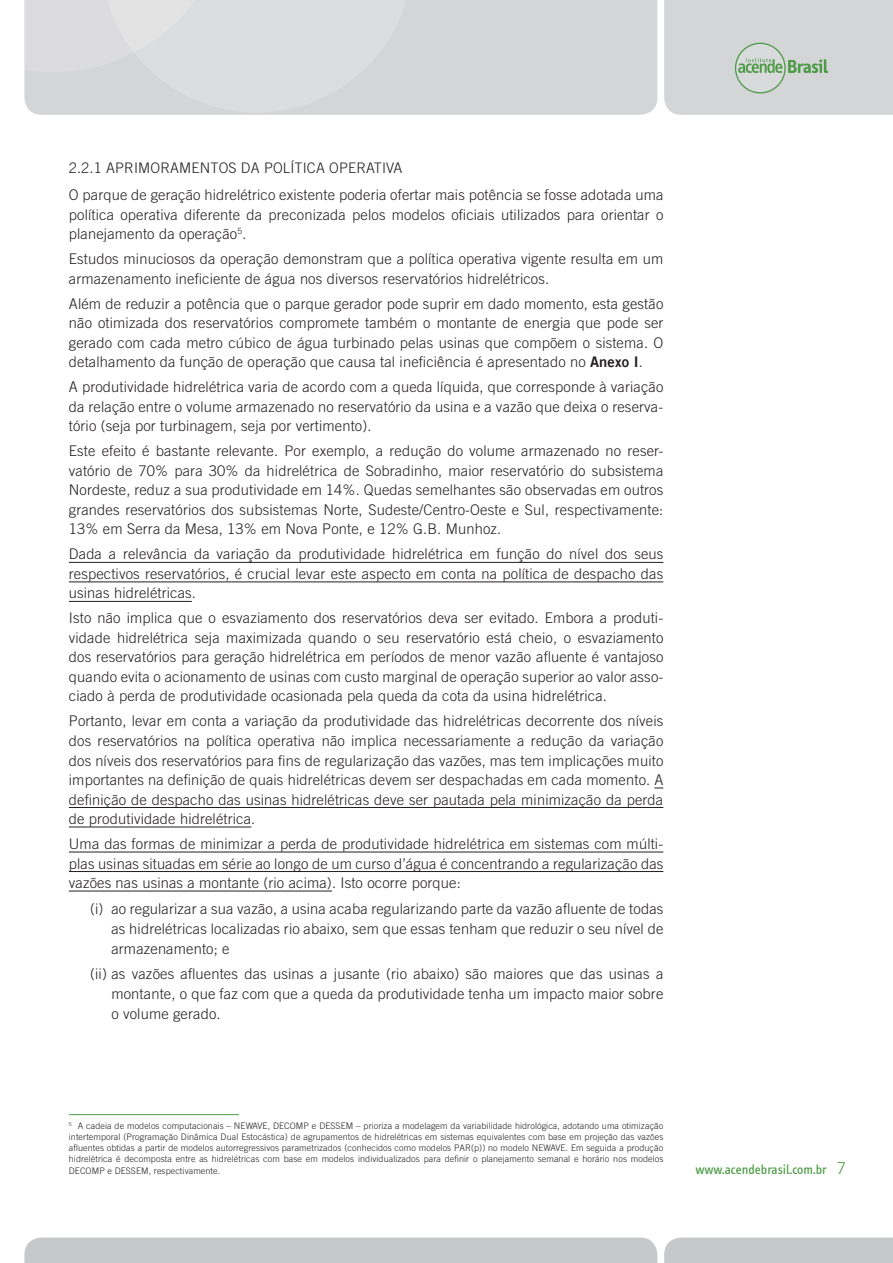
<style>
.page{position:relative;width:893px;height:1263px;background:#fff}
.page>*{position:absolute;margin:0;border:0;box-sizing:border-box;transform-origin:0 0}
.t1{font:300 14.7px/19.5px "Trade Gothic";letter-spacing:.01em;color:#231f20;text-align:justify}
.t2{font:300 14.55px "Trade Gothic";letter-spacing:.01em;color:#231f20}
.t3{font:13.5px "Info Text";color:#4d9b46}
.t4{font:300 9px/11.2px "Trade Gothic";letter-spacing:.01em;color:#231f20;text-align:justify}
.s1{font-family:"Trade Gothic LT Bold Two";font-weight:400}
.s2{font-family:"Trade Gothic";font-weight:300;font-size:16.5px}
</style>
<div class="page">
<div style="left:34px;top:0;width:623px;height:115px;background:#d4d5d7"></div>
<div style="left:24px;top:0;width:388px;height:113px;background:#dcdddf"></div>
<div style="left:24px;top:1237px;width:633px;height:26px;background:#c7c8ca"></div>
<div style="left:664px;top:1237px;width:229px;height:26px;background:#c7c8ca"></div>
<div style="left:664px;top:0;width:229px;height:115px;background:#d4d5d7"></div>
<hr style="left:69px;top:562px;width:594px;height:1px;background:#231f20">
<hr style="left:69px;top:581px;width:594px;height:1px;background:#231f20">
<hr style="left:69px;top:601px;width:123px;height:1px;background:#231f20">
<hr style="left:69px;top:807px;width:594px;height:1px;background:#231f20">
<hr style="left:69px;top:827px;width:182px;height:1px;background:#231f20">
<hr style="left:69px;top:852px;width:594px;height:1px;background:#231f20">
<hr style="left:69px;top:871px;width:594px;height:1px;background:#231f20">
<hr style="left:69px;top:891px;width:263px;height:1px;background:#231f20">
<hr style="left:69px;top:1114px;width:170px;height:1px;background:#4d9b46">
<p class="t2" style="left:69px;top:159px;width:112px">2.2.1 Aprimorame</p>
<p class="t2" style="left:200px;top:159px;width:111px">ntos da política</p>
<p class="t2" style="left:329px;top:159px;width:61px">operativa</p>
<p class="t1" style="left:69px;top:185px;width:596px">O parque de geração hidrelétrico existente poderia ofertar mais potência se fosse adotada uma política operativa diferente da preconizada pelos modelos oficiais utilizados para orientar o planejamento da operação<sup>5</sup>.</p>
<p class="t1" style="left:69px;top:249px;width:596px">Estudos minuciosos da operação demonstram que a política operativa vigente resulta em um armazenamento ineficiente de água nos diversos reservatórios hidrelétricos.</p>
<p class="t1" style="left:69px;top:294px;width:596px">Além de reduzir a potência que o parque gerador pode suprir em dado momento, esta gestão não otimizada dos reservatórios compromete também o montante de energia que pode ser gerado com cada metro cúbico de água turbinado pelas usinas que compõem o sistema. O detalhamento da função de operação que causa tal ineficiência é apresentado no <span class="s1">Anexo I</span>.</p>
<p class="t1" style="left:69px;top:377px;width:596px">A produtividade hidrelétrica varia de acordo com a queda líquida, que corresponde à variação da relação entre o volume armazenado no reservatório da usina e a vazão que deixa o reserva&shy;tório (seja por turbinagem, seja por vertimento).</p>
<p class="t1" style="left:69px;top:441px;width:596px">Este efeito é bastante relevante. Por exemplo, a redução do volume armazenado no reser&shy;vatório de 70% para 30% da hidrelétrica de Sobradinho, maior reservatório do subsistema Nordeste, reduz a sua produtividade em 14%. Quedas semelhantes são observadas em outros grandes reservatórios dos subsistemas N orte, Sudeste/Centro-Oeste e Sul, respectivamente:<br>13% em Serra da Mesa, 13% em Nova Ponte, e 12% G.B. Munhoz.</p>
<p class="t1" style="left:69px;top:544px;width:596px">Dada a relevância da variação da produtividade hidrelétrica em função do nível dos seus respectivos reservatórios, é crucial levar este aspecto em conta na política de despacho das usinas hidrelétricas.</p>
<p class="t1" style="left:69px;top:608px;width:596px">Isto não implica que o esvaziamento dos reservatórios deva ser evitado. Embora a produti&shy;vidade hidrelétrica seja maximizada quando o seu reservatório está cheio, o esvaziamento dos reservatórios para geração hidrelétrica em períodos de menor vazão afluente é vantajoso quando evita o acionamento de usinas com custo marginal de operação superior ao valor asso&shy;ciado à perda de produtividade ocasionada pela queda da cota da usina hidrelétrica.</p>
<p class="t1" style="left:69px;top:711px;width:596px">Portanto, levar em conta a variação da produtividade das hidrelétricas decorrente dos níveis dos reservatórios na política operativa não implica necessariamente a redução da variação dos níveis dos reservatórios para fins de regularização das vazões, mas tem implicações muito importantes na definição de quais hidrelétricas devem ser despachadas em cada momento. A definição de despacho das usinas hidrelétricas deve ser pautada pela minimização da perda de produtividade hidrelétrica.</p>
<p class="t1" style="left:69px;top:834px;width:596px">U ma das formas de minimizar a perda de produtividade hidrelétrica em sistemas com múlti&shy;plas usinas situadas em série ao longo de um curso d’água é concentrando a regularização das vazões nas usinas a montante (rio acima). Isto ocorre porque:</p>
<p class="t1" style="left:111px;top:898px;width:553px;line-height:20.1px;text-indent:-21px">(i) ao regularizar a sua vazão, a usina acaba regularizando parte da vazão afluente de todas as hidrelétricas localizadas rio abaixo, sem que essas tenham que reduzir o seu nível de armazenamento; e</p>
<p class="t1" style="left:111px;top:963px;width:553px;line-height:20.1px;text-indent:-21px">(ii) as vazões afluentes das usinas a jusante (rio abaixo) são maiores que das usinas a montante, o que faz com que a queda da produtividade tenha um impacto maior sobre o volume gerado.</p>
<p class="t4" style="left:69px;top:1120px;width:596px"><sup>5</sup> A cadeia de modelos computacionais – N EWAVE, DECOMP e DESSEM – prioriza a modelagem da variabilidade hidrológica, adotando uma otimização intertemporal (Programação Dinâmica Dual Estocástica) de agrupamentos de hidrelétricas em sistemas equivalentes com base em projeção das vazões afluentes obtidas a partir de modelos autorregressivos parametrizados (conhecidos como modelos PAR (p)) no modelo N EWAVE. Em seguida a produção hidrelétrica é decomposta entre as hidrelétricas com base em modelos individualizados para definir o planejamento semanal e horário nos modelos DECOMP e DESSEM, respectivamente.</p>
<p class="t3" style="left:695px;top:1161px;width:152px">www.acendebrasil.com.br <span class="s2">7</span></p>
</div>
